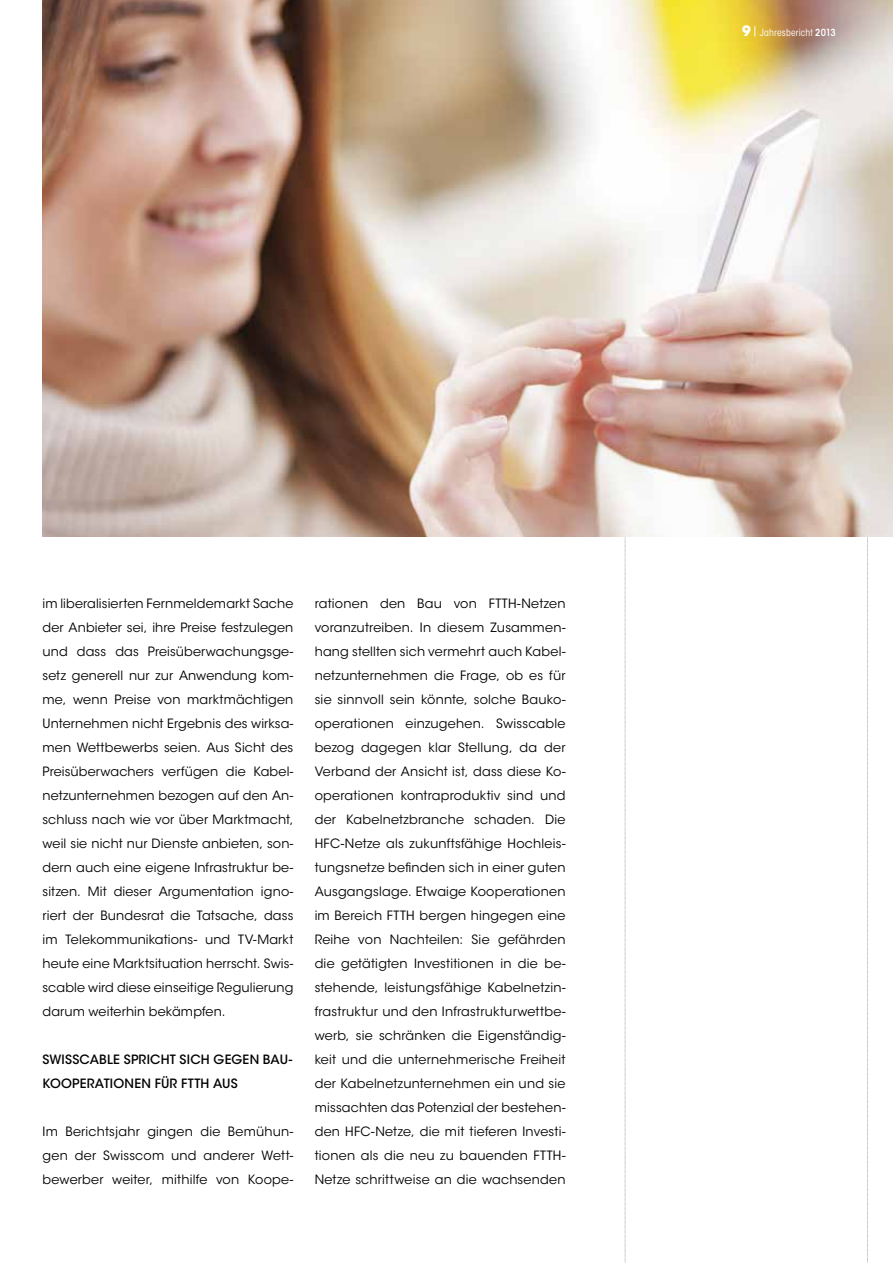
<style>
.page{position:relative;width:893px;height:1263px;background:#fff}
.page>*{position:absolute;margin:0;border:0;box-sizing:border-box;transform-origin:0 0}
.t1{font:12.75px/24px "ITC Avant Garde Std";letter-spacing:.015em;color:#000;text-align:justify}
.t2{font:500 12.75px/24px "ITC Avant Garde Std";letter-spacing:.015em;color:#000}
.t3{font:condensed 9.75px "ITC Avant Garde Std";letter-spacing:.02em;color:#fff}
.s1{font-weight:700;font-stretch:normal;font-size:14.25px}
.s2{font-weight:600}
</style>
<div class="page">
<svg style="left:625px;top:536px;width:1px;height:727px"></svg>
<svg style="left:867px;top:536px;width:1px;height:727px"></svg>
<img style="left:43px;top:0;width:850px;height:536px">
<p class="t3" style="left:742px;top:27px;width:95px"><span class="s1">9</span> Jahresbericht <span class="s2">2013</span></p>
<p class="t1" style="left:43px;top:592px;width:252px">im liberalisierten Fernmeldemarkt Sache der Anbieter sei, ihre Preise festzulegen und dass das Preisüberwachungsge&shy;setz generell nur zur Anwendung kom&shy;me, wenn Preise von marktmächtigen Unternehmen nicht Ergebnis des wirksa&shy;men Wettbewerbs seien. Aus Sicht des Preisüberwachers verfügen die Kabel&shy;netzunternehmen bezogen auf den An&shy;schluss nach wie vor über Marktmacht, weil sie nicht nur Dienste anbieten, son&shy;dern auch eine eigene Infrastruktur be&shy;sitzen. Mit dieser Argumentation igno&shy;riert der Bundesrat die Tatsache, dass im Telekommunikations- und TV-Markt heute eine Marktsituation herrscht. Swis&shy;scable wird diese einseitige Regulierung darum weiterhin bekämpfen.</p>
<p class="t2" style="left:43px;top:1047px;width:251px">SWISSCABLE SPRICHT SICH GEGEN BAU-<br>KOOPERATIONEN FÜR FTTH AUS</p>
<p class="t1" style="left:43px;top:1120px;width:252px">Im Berichtsjahr gingen die Bemühun&shy;gen der Swisscom und anderer Wett&shy;bewerber weiter, mithilfe von Koope-</p>
<p class="t1" style="left:315px;top:592px;width:252px">rationen den Bau von FTTH-Netzen voranzutreiben. In diesem Zusammen&shy;hang stellten sich vermehrt auch Kabel&shy;netzunternehmen die Frage, ob es für sie sinnvoll sein könnte, solche Bauko&shy;operationen einzugehen. Swisscable bezog dagegen klar Stellung, da der Verband der Ansicht ist, dass diese Ko&shy;operationen kontraproduktiv sind und der Kabelnetzbranche schaden. Die HFC-Netze als zukunftsfähige Hochleis&shy;tungsnetze befinden sich in einer guten Ausgangslage. Etwaige Kooperationen im Bereich FTTH bergen hingegen eine Reihe von Nachteilen: Sie gefährden die getätigten Investitionen in die be&shy;stehende, leistungsfähige Kabelnetzin&shy;frastruktur und den Infrastrukturwettbe&shy;werb, sie schränken die Eigenständig&shy;keit und die unternehmerische Freiheit der Kabelnetzunternehmen ein und sie missachten das Potenzial der bestehen&shy;den HFC-Netze, die mit tieferen Investi&shy;tionen als die neu zu bauenden FTTH-Netze schrittweise an die wachsenden</p>
</div>
